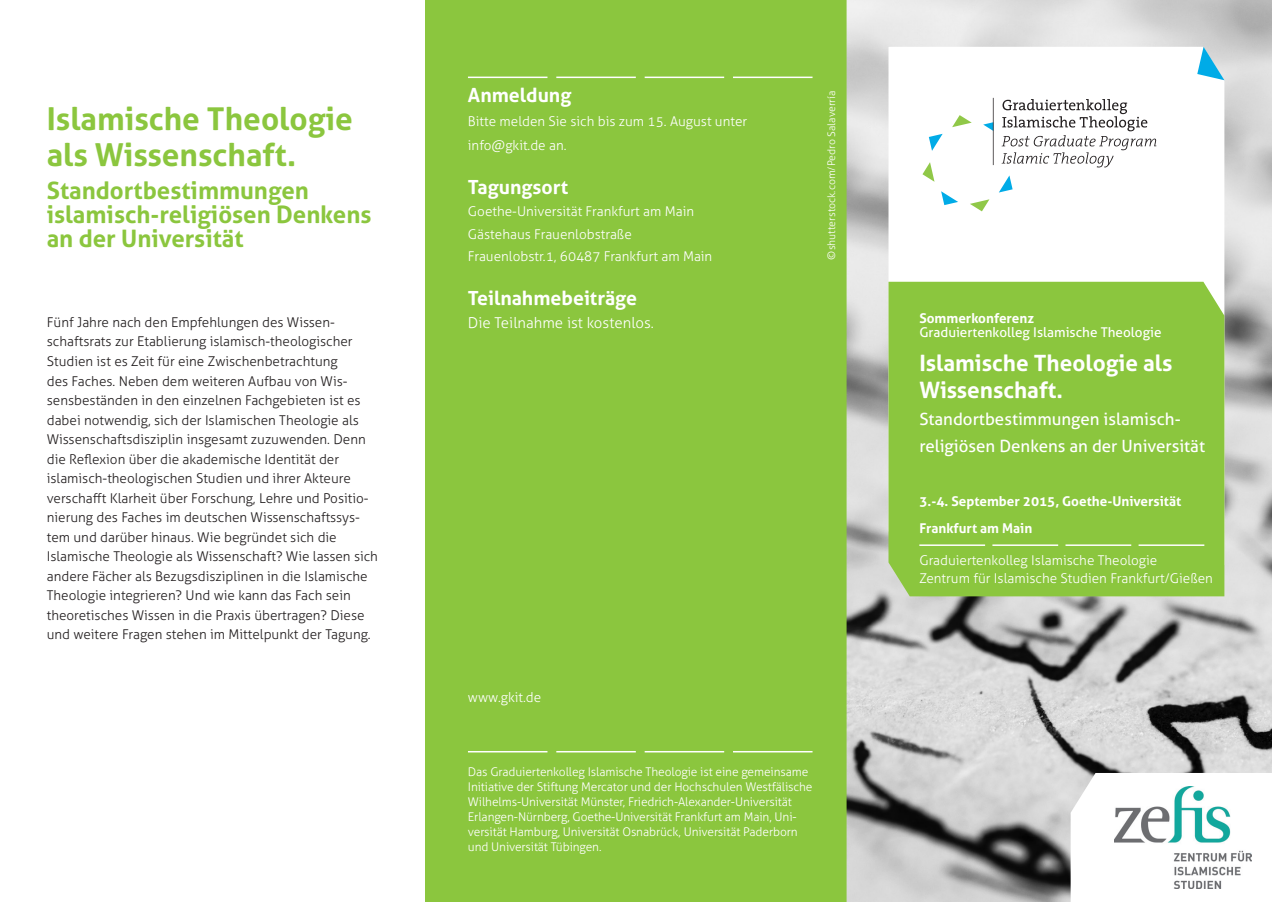
<style>
.page{position:relative;width:1272px;height:902px;background:#fff}
.page>*{position:absolute;margin:0;border:0;box-sizing:border-box;transform-origin:0 0}
.t1{font:700 31.5px/36px "Aller";color:#8bc63e}
.t2{font:700 24px/24px "Aller";color:#8bc63e}
.t3{font:700 22.5px/27px "Aller";color:#fff}
.t4{font:700 19.5px "Aller";color:#fff}
.t5{font:16.8px/27px "Aller";color:#fff}
.t6{font:300 15px "Aller";color:#fff}
.t7{font:300 13.5px/19.5px "Aller";color:#231f20}
.t8{font:300 13.5px/18px "Aller";color:#fff}
.t9{font:700 13.5px/27px "Aller";color:#fff}
.t10{font:13.5px/13.5px "Aller";color:#fff}
.t11{font:300 12px/15px "Aller";letter-spacing:-.01em;color:#fff}
.t12{font:300 10.5px "Aller";color:#fff}
.s1{font-weight:700}
</style>
<div class="page">
<div style="left:425px;top:0;width:421px;height:901px;background:#8bc63e"></div>
<img style="left:846px;top:0;width:425px;height:901px">
<svg style="left:1070px;top:772px;width:201px;height:129px"></svg>
<svg style="left:888px;top:47px;width:336px;height:235px"></svg>
<svg style="left:1197px;top:47px;width:27px;height:33px"></svg>
<div style="left:888px;top:282px;width:336px;height:314px;background:#8bc63e"></div>
<svg style="left:922px;top:98px;width:234px;height:113px"></svg>
<img style="left:1114px;top:786px;width:136px;height:102px">
<hr style="left:919px;top:544px;width:66px;height:2px;background:#fff">
<hr style="left:992px;top:544px;width:66px;height:2px;background:#fff">
<hr style="left:1065px;top:544px;width:66px;height:2px;background:#fff">
<hr style="left:1138px;top:544px;width:66px;height:2px;background:#fff">
<hr style="left:468px;top:751px;width:79px;height:1px;background:#fff">
<hr style="left:556px;top:751px;width:80px;height:1px;background:#fff">
<hr style="left:644px;top:751px;width:80px;height:1px;background:#fff">
<hr style="left:733px;top:751px;width:79px;height:1px;background:#fff">
<hr style="left:468px;top:77px;width:79px;height:1px;background:#fff">
<hr style="left:556px;top:77px;width:80px;height:1px;background:#fff">
<hr style="left:644px;top:77px;width:80px;height:1px;background:#fff">
<hr style="left:733px;top:77px;width:79px;height:1px;background:#fff">
<p class="t1" style="left:47px;top:101px;width:308px">Islamische Theologie als Wissenschaft.</p>
<p class="t2" style="left:47px;top:178px;width:326px">Standortbestimmungen islamisch-religiösen Denkens an der Universität</p>
<p class="t7" style="left:47px;top:312px;width:333px">Fünf Jahre nach den Empfehlungen des Wissen&shy;schaftsrats zur Etablierung islamisch-theologischer Studien ist es Zeit für eine Zwischenbetrachtung<br>des Faches. Neben dem weiteren Aufbau von Wis&shy;sensbeständen in den einzelnen Fachgebieten ist es dabei notwendig, sich der Islamischen Theologie als Wissenschaftsdisziplin insgesamt zuzuwenden. Denn die Reflexion über die akademische Identität der islamisch-theologischen Studien und ihrer Akteure verschafft Klarheit über Forschung, Lehre und Positio&shy;nierung des Faches im deutschen Wissenschaftssys&shy;tem und darüber hinaus. Wie begründet sich die Islamische Theologie als Wissenschaft? Wie lassen sich andere Fächer als Bezugsdisziplinen in die Islamische Theologie integrieren? Und wie kann das Fach sein theoretisches Wissen in die Praxis übertragen? Diese und weitere Fragen stehen im Mittelpunkt der Tagung.</p>
<p class="t4" style="left:468px;top:83px;width:105px">Anmeldung</p>
<p class="t8" style="left:468px;top:112px;width:281px">Bitte melden Sie sich bis zum 15. August unter</p>
<p class="t8" style="left:468px;top:136px;width:100px">info@gkit.de an.</p>
<p class="t4" style="left:468px;top:175px;width:102px">Tagungsort</p>
<p class="t8" style="left:468px;top:203px;width:228px">Goethe-Universität Frankfurt am Main</p>
<p class="t8" style="left:468px;top:225px;width:165px">Gästehaus Frauenlobstraße</p>
<p class="t8" style="left:468px;top:247px;width:246px">Frauenlobstr.1, 60487 Frankfurt am Main</p>
<p class="t4" style="left:468px;top:286px;width:171px">Teilnahmebeiträge</p>
<p class="t6" style="left:468px;top:313px;width:187px">Die Teilnahme ist kostenlos.</p>
<p class="t12" style="left:825px;top:259px;width:170px;rotate:-90deg">©shutterstock.com/Pedro Salaverría</p>
<p class="t8" style="left:468px;top:688px;width:75px">www.gkit.de</p>
<p class="t11" style="left:468px;top:764px;width:346px">Das Graduiertenkolleg Islamische Theologie ist eine gemeinsame Initiative der Stiftung Mercator und der Hochschulen Westfälische Wilhelms-Universität Münster, Friedrich-Alexander-Universität Erlangen-Nürnberg, Goethe-Universität Frankfurt am Main, Uni&shy;versität Hamburg, Universität Osnabrück, Universität Paderborn und Universität Tübingen.</p>
<p class="t10" style="left:919px;top:311px;width:244px"><span class="s1">Sommerkonferenz<br></span>Graduiertenkolleg Islamische Theologie</p>
<p class="t3" style="left:919px;top:349px;width:254px">Islamische Theologie als<br>Wissenschaft.</p>
<p class="t5" style="left:919px;top:405px;width:287px">Standortbestimmungen islamisch&shy;religiösen Denkens an der Universität</p>
<p class="t9" style="left:919px;top:487px;width:263px">3.-4. September 2015, Goethe-Universität<br>Frankfurt am Main</p>
<p class="t8" style="left:919px;top:551px;width:295px">Graduiertenkolleg Islamische Theologie<br>Zentrum für Islamische Studien Frankfurt/Gießen</p>
</div>
